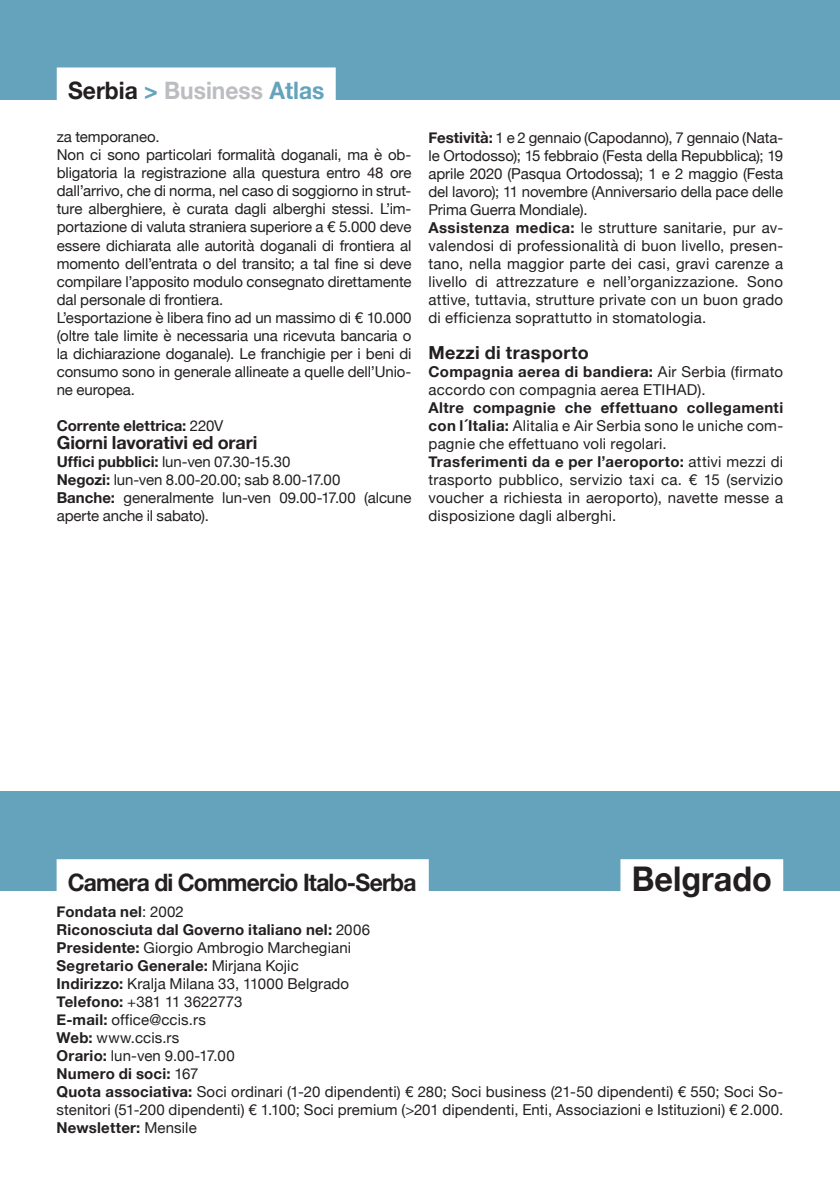
<style>
.page{position:relative;width:840px;height:1191px;background:#fff}
.page>*{position:absolute;margin:0;border:0;box-sizing:border-box;transform-origin:0 0}
.t1{font:700 34px "Helvetica Neue";color:#231f20;scale:.95 1}
.t2{font:700 24px "Helvetica Neue";letter-spacing:-.035em;color:#231f20;scale:.95 1}
.t3{font:700 24px "Helvetica Neue";color:#bcbdc0;scale:.95 1}
.t4{font:700 18px "Helvetica Neue";color:#231f20}
.t5{font:700 18px "Helvetica Neue";letter-spacing:.02em;color:#231f20}
.t6{font:15px/18px "Helvetica Neue";letter-spacing:.005em;color:#231f20;text-align:justify}
.t7{font:700 15px "Helvetica Neue";letter-spacing:.015em;color:#231f20}
.s1{color:#231f20}
.s2{color:#64a3bb}
.s3{font-weight:400}
.s4{font-weight:700}
</style>
<div class="page">
<div style="left:0;top:0;width:839px;height:99px;background:#64a3bb"></div>
<div style="left:57px;top:67px;width:278px;height:36px;background:#fff"></div>
<div style="left:0;top:791px;width:839px;height:100px;background:#64a3bb"></div>
<div style="left:620px;top:859px;width:162px;height:36px;background:#fff"></div>
<div style="left:57px;top:859px;width:371px;height:36px;background:#fff"></div>
<p class="t3" style="left:68px;top:72px;width:271px"><span class="s1">Serbia</span> <span class="s2">&gt;</span> Business <span class="s2">Atlas</span></p>
<p class="t6" style="left:57px;top:129px;width:104px">za temporaneo.</p>
<p class="t6" style="left:57px;top:147px;width:356px">Non ci sono particolari formalità doganali, ma è ob&shy;bligatoria la registrazione alla questura entro 48 ore dall’arrivo, che di norma, nel caso di soggiorno in strut&shy;ture alberghiere, è curata dagli alberghi stessi. L’im&shy;portazione di valuta straniera superiore a € 5.000 deve essere dichiarata alle autorità doganali di frontiera al momento dell’entrata o del transito; a tal fine si deve compilare l’apposito modulo consegnato direttamente dal personale di frontiera.</p>
<p class="t6" style="left:57px;top:309px;width:356px">L’esportazione è libera fino ad un massimo di € 10.000 (oltre tale limite è necessaria una ricevuta bancaria o la dichiarazione doganale). Le franchigie per i beni di consumo sono in generale allineate a quelle dell’Unio&shy;ne europea.</p>
<p class="t7" style="left:57px;top:413px;width:168px">Corrente elettrica: <span class="s3">220V</span></p>
<p class="t4" style="left:57px;top:428px;width:202px">Giorni lavorativi ed orari</p>
<p class="t6" style="left:57px;top:453px;width:235px"><span class="s4">Uffici pubblici:</span> lun-ven 07.30-15.30</p>
<p class="t6" style="left:57px;top:471px;width:285px"><span class="s4">Negozi:</span> lun-ven 8.00-20.00; sab 8.00-17.00</p>
<p class="t6" style="left:57px;top:489px;width:356px"><span class="s4">Banche:</span> generalmente lun-ven 09.00-17.00 (alcune aperte anche il sabato).</p>
<p class="t6" style="left:428px;top:129px;width:356px"><span class="s4">Festività:</span> 1 e 2 gennaio (Capodanno), 7 gennaio (Nata&shy;le Ortodosso); 15 febbraio (Festa della Repubblica); 19 aprile 2020 (Pasqua Ortodossa); 1 e 2 maggio (Festa del lavoro); 11 novembre (Anniversario della pace delle Prima Guerra Mondiale).</p>
<p class="t6" style="left:428px;top:219px;width:356px"><span class="s4">Assistenza medica:</span> le strutture sanitarie, pur av&shy;valendosi di professionalità di buon livello, presen&shy;tano, nella maggior parte dei casi, gravi carenze a livello di attrezzature e nell’organizzazione. Sono attive, tuttavia, strutture private con un buon grado di efficienza soprattutto in stomatologia.</p>
<p class="t5" style="left:428px;top:338px;width:162px">Mezzi di trasporto</p>
<p class="t6" style="left:428px;top:363px;width:356px"><span class="s4">Compagnia aerea di bandiera:</span> Air Serbia (firmato accordo con compagnia aerea ETIHAD).</p>
<p class="t6" style="left:428px;top:399px;width:356px"><span class="s4">Altre compagnie che effettuano collegamenti con l´Italia:</span> Alitalia e Air Serbia sono le uniche com&shy;pagnie che effettuano voli regolari.</p>
<p class="t6" style="left:428px;top:453px;width:356px"><span class="s4">Trasferimenti da e per l’aeroporto:</span> attivi mezzi di trasporto pubblico, servizio taxi ca. € 15 (servizio voucher a richiesta in aeroporto), navette messe a disposizione dagli alberghi.</p>
<p class="t2" style="left:68px;top:863px;width:368px">Camera di Commercio Italo-Serba</p>
<p class="t1" style="left:631px;top:852px;width:149px">Belgrado</p>
<p class="t7" style="left:57px;top:899px;width:129px">Fondata nel<span class="s3">: 2002</span></p>
<p class="t7" style="left:57px;top:917px;width:315px">Riconosciuta dal Governo italiano nel: <span class="s3">2006</span></p>
<p class="t6" style="left:57px;top:939px;width:296px"><span class="s4">Presidente:</span> Giorgio Ambrogio Marchegiani</p>
<p class="t7" style="left:57px;top:953px;width:243px">Segretario Generale: <span class="s3">Mirjana Kojic</span></p>
<p class="t6" style="left:57px;top:975px;width:294px"><span class="s4">Indirizzo:</span> Kralja Milana 33, 11000 Belgrado</p>
<p class="t6" style="left:57px;top:993px;width:187px"><span class="s4">Telefono:</span> +381 11 3622773</p>
<p class="t6" style="left:57px;top:1011px;width:151px"><span class="s4">E-mail:</span> office@ccis.rs</p>
<p class="t6" style="left:57px;top:1029px;width:124px"><span class="s4">Web:</span> www.ccis.rs</p>
<p class="t6" style="left:57px;top:1047px;width:179px"><span class="s4">Orario:</span> lun-ven 9.00-17.00</p>
<p class="t7" style="left:57px;top:1061px;width:143px">Numero di soci: <span class="s3">167</span></p>
<p class="t6" style="left:57px;top:1083px;width:727px"><span class="s4">Quota associativa:</span> Soci ordinari (1-20 dipendenti) € 280; Soci business (21-50 dipendenti) € 550; Soci So&shy;stenitori (51-200 dipendenti) € 1.100; Soci premium (&gt;201 dipendenti, Enti, Associazioni e Istituzioni) € 2.000.</p>
<p class="t7" style="left:57px;top:1115px;width:142px">Newsletter: <span class="s3">Mensile</span></p>
</div>
